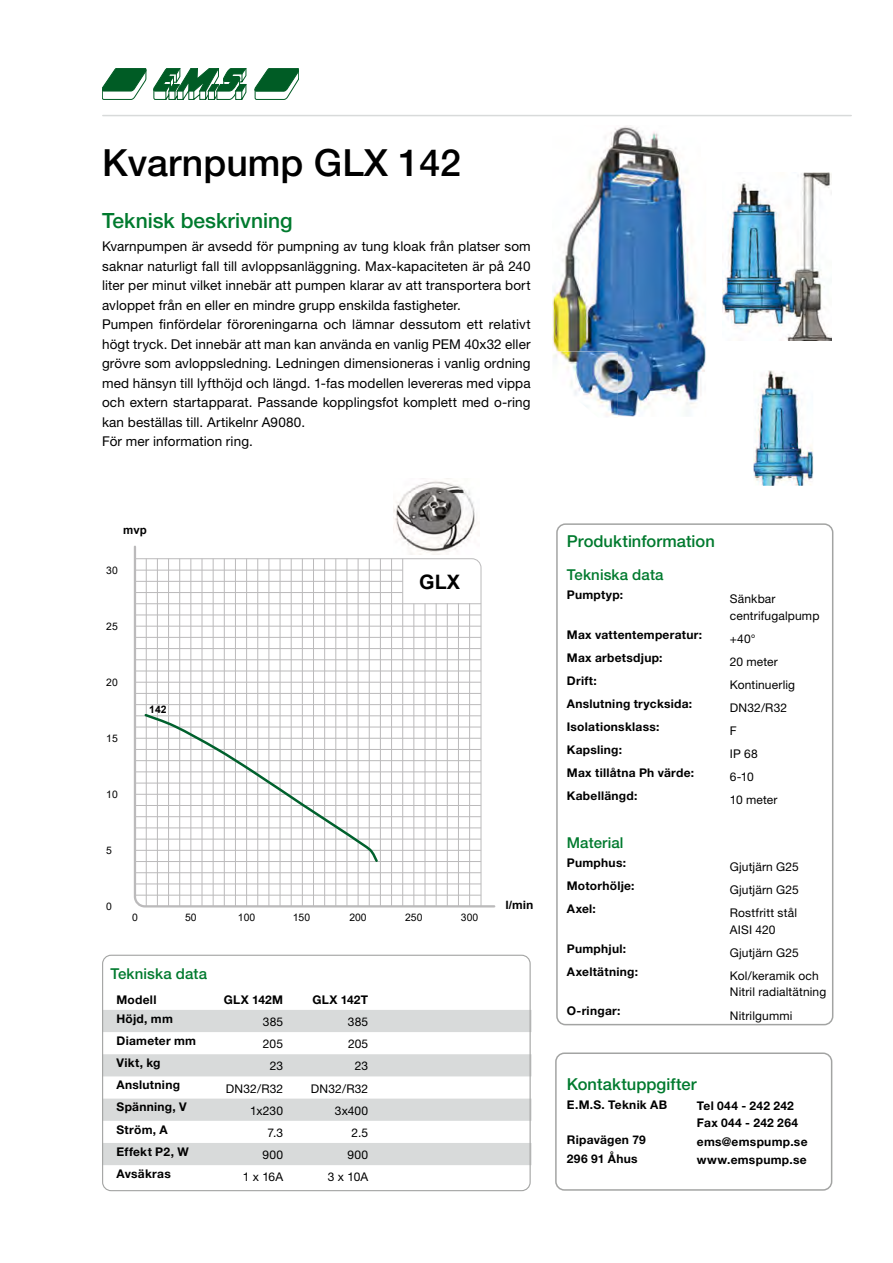
<style>
.page{position:relative;width:893px;height:1263px;background:#fff}
.page>*{position:absolute;margin:0;border:0;box-sizing:border-box;transform-origin:0 0}
.t1{font:500 37.5px "Helvetica Neue LT Std";color:#000}
.t2{font:500 21px "Helvetica Neue LT Std";color:#007a2e}
.t3{font:700 19.95px "Arial";color:#000}
.t4{font:500 16.5px "Helvetica Neue LT Std";letter-spacing:.005em;color:#007a2e}
.t5{font:500 15px "Helvetica Neue LT Std";letter-spacing:.005em;color:#007a2e}
.t6{font:13.5px/19.5px "Helvetica Neue LT Std";letter-spacing:.01em;color:#000}
.t7{font:700 12px/16.6px "Helvetica Neue LT Std";letter-spacing:.025em;color:#000}
.t8{font:12px/16.5px "Helvetica Neue LT Std";letter-spacing:.015em;color:#000}
.t9{font:700 11.55px "Arial";color:#000;scale:1.05 1}
.t10{font:700 11.55px "Arial";color:#000}
.t11{font:10.35px "Arial";color:#000}
.t12{font:700 10.35px "Arial";color:#000}
</style>
<div class="page">
<svg style="left:104px;top:1010px;width:425px;height:155px;fill:#d8dada"></svg>
<div style="left:555px;top:1052px;width:277px;height:139px;border:2px solid #a3a4a3;border-radius:9px"></div>
<svg style="left:102px;top:68px;width:197px;height:32px"></svg>
<hr style="left:103px;top:115px;width:748px;height:1px;background:#d8dada">
<div style="left:102px;top:955px;width:429px;height:236px;border:1px solid #a3a4a3;border-radius:9px"></div>
<div style="left:556px;top:523px;width:277px;height:502px;border:2px solid #a3a4a3;border-radius:9px"></div>
<svg style="left:133px;top:545px;width:363px;height:363px"></svg>
<svg style="left:143px;top:712px;width:237px;height:152px"></svg>
<img style="left:394px;top:478px;width:85px;height:76px">
<img style="left:753px;top:370px;width:60px;height:116px">
<img style="left:723px;top:172px;width:108px;height:169px">
<img style="left:552px;top:126px;width:154px;height:291px">
<img style="left:552px;top:352px;width:66px;height:65px">
<h1 class="t1" style="left:102px;top:140px;width:361px">Kvarnpump GLX 142</h1>
<h2 class="t2" style="left:102px;top:208px;width:192px">Teknisk beskrivning</h2>
<p class="t6" style="left:102px;top:237px;width:430px">Kvarnpumpen är avsedd för pumpning av tung kloak från platser som saknar naturligt fall till avloppsanläggning. Max-kapaciteten är på 240 liter per minut vilket innebär att pumpen klarar av att transportera bort avloppet från en eller en mindre grupp enskilda fastigheter.<br>Pumpen finfördelar föroreningarna och lämnar dessutom ett relativt högt tryck. Det innebär att man kan använda en vanlig PEM 40x32 eller grövre som avloppsledning. Ledningen dimensioneras i vanlig ordning med hänsyn till lyfthöjd och längd. 1-fas modellen levereras med vippa och extern startapparat. Passande kopplingsfot komplett med o-ring kan beställas till. Artikelnr A9080.<br>För mer information ring.</p>
<p class="t10" style="left:123px;top:521px;width:25px">mvp</p>
<p class="t11" style="left:106px;top:563px;width:13px">30</p>
<p class="t11" style="left:106px;top:619px;width:13px">25</p>
<p class="t11" style="left:106px;top:675px;width:13px">20</p>
<p class="t11" style="left:106px;top:731px;width:13px">15</p>
<p class="t11" style="left:106px;top:787px;width:13px">10</p>
<p class="t11" style="left:106px;top:843px;width:7px">5</p>
<p class="t12" style="left:149px;top:702px;width:19px">142</p>
<h3 class="t3" style="left:419px;top:568px;width:42px">GLX</h3>
<p class="t11" style="left:106px;top:899px;width:7px">0</p>
<p class="t9" style="left:505px;top:897px;width:28px">l/min</p>
<p class="t11" style="left:132px;top:910px;width:7px">0</p>
<p class="t11" style="left:185px;top:910px;width:13px">50</p>
<p class="t11" style="left:238px;top:910px;width:19px">100</p>
<p class="t11" style="left:293px;top:910px;width:19px">150</p>
<p class="t11" style="left:349px;top:910px;width:19px">200</p>
<p class="t11" style="left:405px;top:910px;width:19px">250</p>
<p class="t11" style="left:461px;top:910px;width:19px">300</p>
<p class="t5" style="left:110px;top:964px;width:98px">Tekniska data</p>
<p class="t7" style="left:117px;top:991px;width:41px">Modell</p>
<p class="t7" style="left:224px;top:991px;width:61px">GLX 142M</p>
<p class="t7" style="left:312px;top:991px;width:57px">GLX 142T</p>
<p class="t7" style="left:117px;top:1010px;width:58px">Höjd, mm</p>
<p class="t8" style="left:263px;top:1013px;width:22px">385</p>
<p class="t8" style="left:348px;top:1013px;width:22px">385</p>
<p class="t7" style="left:117px;top:1032px;width:81px">Diameter mm</p>
<p class="t8" style="left:263px;top:1035px;width:22px">205</p>
<p class="t8" style="left:348px;top:1035px;width:22px">205</p>
<p class="t7" style="left:117px;top:1054px;width:46px">Vikt, kg</p>
<p class="t8" style="left:270px;top:1058px;width:15px">23</p>
<p class="t8" style="left:355px;top:1058px;width:15px">23</p>
<p class="t7" style="left:117px;top:1076px;width:65px">Anslutning</p>
<p class="t8" style="left:226px;top:1080px;width:59px">DN32/R32</p>
<p class="t8" style="left:311px;top:1080px;width:59px">DN32/R32</p>
<p class="t7" style="left:117px;top:1098px;width:72px">Spänning, V</p>
<p class="t8" style="left:250px;top:1102px;width:34px">1x230</p>
<p class="t8" style="left:335px;top:1102px;width:35px">3x400</p>
<p class="t7" style="left:117px;top:1121px;width:53px">Ström, A</p>
<p class="t8" style="left:268px;top:1124px;width:17px">7.3</p>
<p class="t8" style="left:352px;top:1124px;width:18px">2.5</p>
<p class="t7" style="left:117px;top:1143px;width:74px">Effekt P2, W</p>
<p class="t8" style="left:262px;top:1146px;width:22px">900</p>
<p class="t8" style="left:348px;top:1146px;width:22px">900</p>
<p class="t7" style="left:117px;top:1165px;width:56px">Avsäkras</p>
<p class="t8" style="left:243px;top:1169px;width:42px">1 x 16A</p>
<p class="t8" style="left:328px;top:1169px;width:42px">3 x 10A</p>
<p class="t4" style="left:567px;top:532px;width:150px">Produktinformation</p>
<p class="t5" style="left:567px;top:566px;width:98px">Tekniska data</p>
<p class="t7" style="left:567px;top:586px;width:58px">Pumptyp:</p>
<p class="t8" style="left:730px;top:591px;width:91px">Sänkbar centrifugalpump</p>
<p class="t7" style="left:567px;top:626px;width:137px">Max vattentemperatur:</p>
<p class="t8" style="left:730px;top:630px;width:27px">+40°</p>
<p class="t7" style="left:567px;top:649px;width:97px">Max arbetsdjup:</p>
<p class="t8" style="left:730px;top:653px;width:50px">20 meter</p>
<p class="t7" style="left:567px;top:672px;width:31px">Drift:</p>
<p class="t8" style="left:730px;top:676px;width:67px">Kontinuerlig</p>
<p class="t7" style="left:567px;top:695px;width:127px">Anslutning trycksida:</p>
<p class="t8" style="left:730px;top:699px;width:59px">DN32/R32</p>
<p class="t7" style="left:567px;top:718px;width:94px">Isolationsklass:</p>
<p class="t8" style="left:730px;top:722px;width:8px">F</p>
<p class="t7" style="left:567px;top:741px;width:57px">Kapsling:</p>
<p class="t8" style="left:730px;top:745px;width:29px">IP 68</p>
<p class="t7" style="left:567px;top:764px;width:129px">Max tillåtna Ph värde:</p>
<p class="t8" style="left:730px;top:768px;width:25px">6-10</p>
<p class="t7" style="left:567px;top:787px;width:72px">Kabellängd:</p>
<p class="t8" style="left:730px;top:791px;width:49px">10 meter</p>
<p class="t5" style="left:567px;top:834px;width:58px">Material</p>
<p class="t7" style="left:567px;top:854px;width:61px">Pumphus:</p>
<p class="t8" style="left:730px;top:858px;width:70px">Gjutjärn G25</p>
<p class="t7" style="left:567px;top:877px;width:69px">Motorhölje:</p>
<p class="t8" style="left:730px;top:881px;width:70px">Gjutjärn G25</p>
<p class="t7" style="left:567px;top:900px;width:31px">Axel:</p>
<p class="t8" style="left:730px;top:904px;width:69px">Rostfritt stål<br>AISI 420</p>
<p class="t7" style="left:567px;top:940px;width:61px">Pumphjul:</p>
<p class="t8" style="left:730px;top:944px;width:70px">Gjutjärn G25</p>
<p class="t7" style="left:567px;top:963px;width:73px">Axeltätning:</p>
<p class="t8" style="left:730px;top:967px;width:98px">Kol/keramik och<br>Nitril radialtätning</p>
<p class="t7" style="left:567px;top:1002px;width:55px">O-ringar:</p>
<p class="t8" style="left:730px;top:1007px;width:64px">Nitrilgummi</p>
<p class="t4" style="left:567px;top:1074px;width:131px">Kontaktuppgifter</p>
<p class="t7" style="left:567px;top:1096px;width:102px">E.M.S. Teknik AB</p>
<p class="t7" style="left:697px;top:1097px;width:103px">Tel 044 - 242 242<br>Fax 044 - 242 264</p>
<p class="t7" style="left:567px;top:1131px;width:81px">Ripavägen 79</p>
<p class="t7" style="left:697px;top:1133px;width:112px">ems@emspump.se</p>
<p class="t7" style="left:567px;top:1150px;width:72px">296 91 Åhus</p>
<p class="t7" style="left:697px;top:1151px;width:111px">www.emspump.se</p>
</div>
